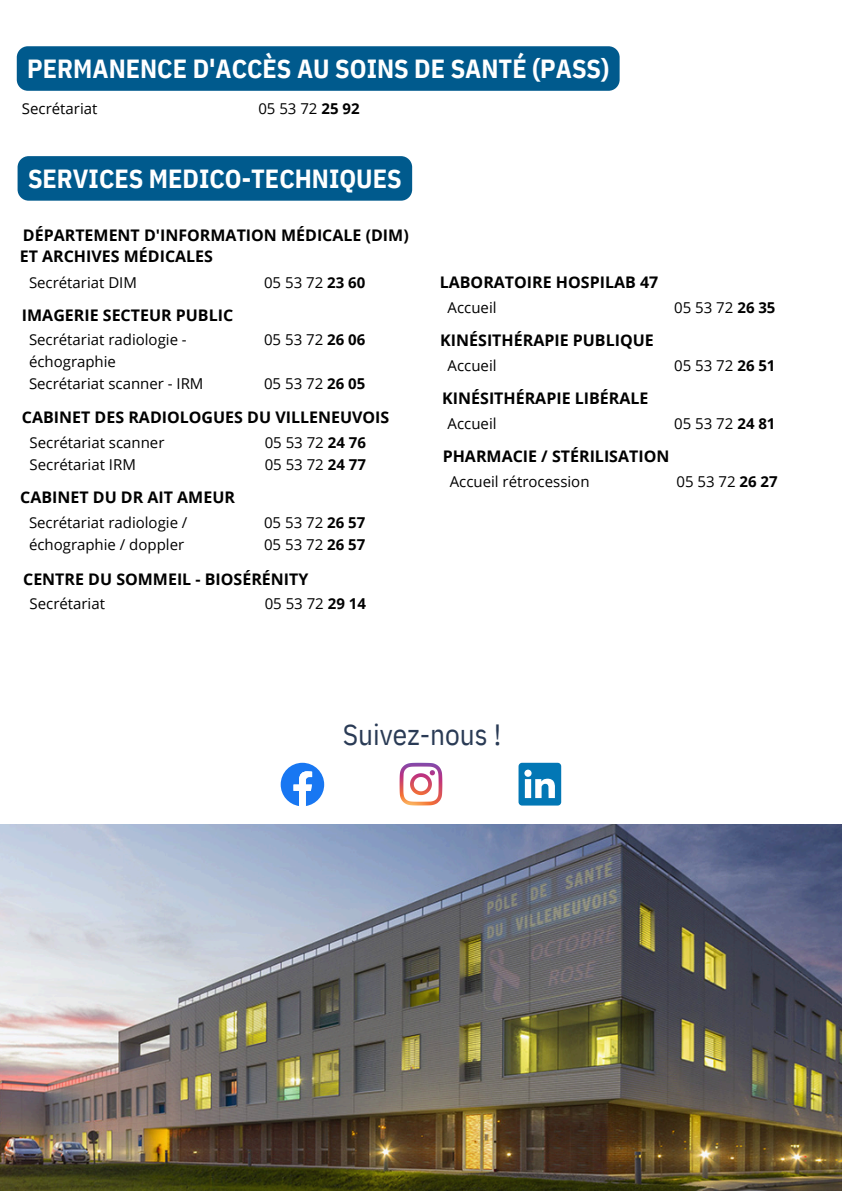
<style>
.page{position:relative;width:842px;height:1191px;background:#fff}
.page>*{position:absolute;margin:0;border:0;box-sizing:border-box;transform-origin:0 0}
.t1{font:29.2px "IBM Plex Sans Cond";color:#2a3b55}
.t2{font:700 26.2px "IBM Plex Sans Cond";color:#fff}
.t3{font:700 16px/21.8px "Open Sans";color:#000}
.t4{font:15px/21.8px "Open Sans";color:#000}
.s1{font-weight:700}
</style>
<div class="page">
<img style="left:0;top:824px;width:842px;height:366px">
<div style="left:17px;top:46px;width:603px;height:45px;background:#005a8d;border-radius:11px"></div>
<div style="left:18px;top:156px;width:394px;height:45px;background:#005a8d;border-radius:11px"></div>
<svg style="left:281px;top:762px;width:43px;height:44px"></svg>
<svg style="left:400px;top:762px;width:42px;height:43px"></svg>
<svg style="left:518px;top:762px;width:43px;height:43px"></svg>
<p class="t2" style="left:27px;top:51px;width:583px">PERMANENCE D'ACCÈS AU SOINS DE SANTÉ (PASS)</p>
<p class="t4" style="left:22px;top:97px;width:77px">Secrétariat</p>
<h2 class="t4" style="left:258px;top:97px;width:103px">05 53 72 <span class="s1">25 92</span></h2>
<h3 class="t2" style="left:28px;top:161px;width:375px">SERVICES MEDICO-TECHNIQUES</h3>
<h3 class="t3" style="left:20px;top:223px;width:390px">DÉPARTEMENT D'INFORMATION MÉDICALE (DIM)<br>ET ARCHIVES MÉDICALES</h3>
<p class="t4" style="left:29px;top:271px;width:110px">Secrétariat DIM</p>
<p class="t4" style="left:264px;top:271px;width:103px">05 53 72 <span class="s1">23 60</span></p>
<p class="t3" style="left:22px;top:303px;width:213px">IMAGERIE SECTEUR PUBLIC</p>
<h3 class="t4" style="left:29px;top:328px;width:159px">Secrétariat radiologie - échographie</h3>
<p class="t4" style="left:29px;top:372px;width:176px">Secrétariat scanner - IRM</p>
<p class="t4" style="left:264px;top:328px;width:103px">05 53 72 <span class="s1">26 06</span></p>
<p class="t4" style="left:264px;top:372px;width:103px">05 53 72 <span class="s1">26 05</span></p>
<h3 class="t3" style="left:22px;top:406px;width:369px">CABINET DES RADIOLOGUES DU VILLENEUVOIS</h3>
<p class="t4" style="left:30px;top:431px;width:136px">Secrétariat scanner</p>
<h3 class="t4" style="left:30px;top:453px;width:108px">Secrétariat IRM</h3>
<h3 class="t3" style="left:20px;top:486px;width:216px">CABINET DU DR AIT AMEUR</h3>
<p class="t4" style="left:265px;top:431px;width:103px">05 53 72 <span class="s1">24 76</span></p>
<h3 class="t4" style="left:265px;top:453px;width:103px">05 53 72 <span class="s1">24 77</span></h3>
<p class="t4" style="left:29px;top:511px;width:160px">Secrétariat radiologie / échographie / doppler</p>
<p class="t4" style="left:264px;top:511px;width:103px">05 53 72 <span class="s1">26 57</span></p>
<p class="t4" style="left:264px;top:533px;width:103px">05 53 72 <span class="s1">26 57</span></p>
<h3 class="t3" style="left:23px;top:567px;width:287px">CENTRE DU SOMMEIL - BIOSÉRÉNITY</h3>
<p class="t4" style="left:30px;top:592px;width:77px">Secrétariat</p>
<p class="t4" style="left:265px;top:592px;width:103px">05 53 72 <span class="s1">29 14</span></p>
<p class="t3" style="left:440px;top:270px;width:220px">LABORATOIRE HOSPILAB 47</p>
<p class="t4" style="left:448px;top:296px;width:50px">Accueil</p>
<p class="t4" style="left:674px;top:296px;width:103px">05 53 72 <span class="s1">26 35</span></p>
<p class="t3" style="left:440px;top:328px;width:215px">KINÉSITHÉRAPIE PUBLIQUE</p>
<p class="t4" style="left:448px;top:354px;width:50px">Accueil</p>
<h3 class="t4" style="left:674px;top:354px;width:103px">05 53 72 <span class="s1">26 51</span></h3>
<p class="t3" style="left:442px;top:387px;width:208px">KINÉSITHÉRAPIE LIBÉRALE</p>
<p class="t4" style="left:448px;top:412px;width:50px">Accueil</p>
<p class="t4" style="left:674px;top:412px;width:103px">05 53 72 <span class="s1">24 81</span></p>
<h1 class="t3" style="left:443px;top:445px;width:228px">PHARMACIE / STÉRILISATION</h1>
<p class="t4" style="left:450px;top:470px;width:141px">Accueil rétrocession</p>
<p class="t4" style="left:676px;top:470px;width:103px">05 53 72 <span class="s1">26 27</span></p>
<p class="t1" style="left:343px;top:715px;width:160px">Suivez-nous !</p>
</div>
